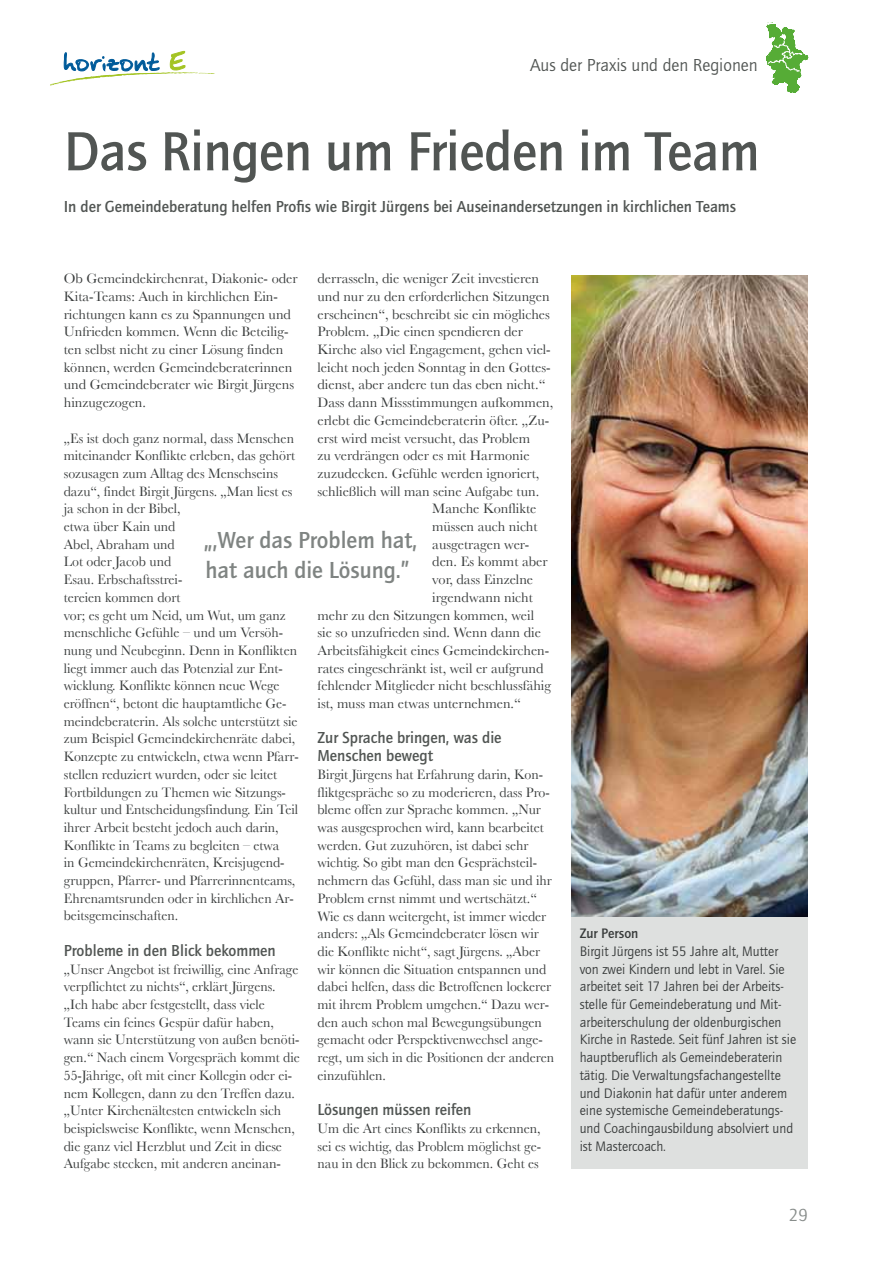
<style>
.page{position:relative;width:893px;height:1263px;background:#fff}
.page>*{position:absolute;margin:0;border:0;box-sizing:border-box;transform-origin:0 0}
.t1{font:500 57px "Quay Sans";letter-spacing:-.005em;color:#515553;scale:.96 1}
.t2{font:500 24px/30px "Quay Sans";color:#7f8482}
.t3{font:18px "Quay Sans";color:#515553}
.t4{font:18px "Quay Sans";color:#888d8b}
.t5{font:500 16.5px/17.2px "Quay Sans";color:#515553}
.t6{font:14.25px/17.7px "Baskerville";color:#383b3b}
.t7{font:14.25px/17.7px "Quay Sans";color:#383b3b}
.t8{font:500 14.25px "Quay Sans";color:#383b3b}
</style>
<div class="page">
<svg style="left:64px;top:52px;width:95px;height:13px"></svg>
<svg style="left:170px;top:51px;width:15px;height:14px"></svg>
<img style="left:50px;top:65px;width:165px;height:21px">
<svg style="left:766px;top:22px;width:43px;height:71px"></svg>
<img style="left:571px;top:276px;width:237px;height:641px">
<div style="left:571px;top:917px;width:237px;height:251px;background:#dee0df"></div>
<p class="t3" style="left:530px;top:55px;width:229px">Aus der Praxis und den Regionen</p>
<h1 class="t1" style="left:64px;top:119px;width:726px">Das Ringen um Frieden im Team</h1>
<p class="t5" style="left:64px;top:198px;width:674px">In der Gemeindeberatung helfen Profis wie Birgit Jürgens bei Auseinandersetzungen in kirchlichen Teams</p>
<p class="t6" style="left:64px;top:270px;width:235px">Ob Gemeindekirchenrat, Diakonie- oder Kita-Teams: Auch in kirchlichen Ein&shy;richtungen kann es zu Spannungen und Unfrieden kommen. Wenn die Beteilig&shy;ten selbst nicht zu einer Lösung finden können, werden Gemeindeberaterinnen und Gemeindeberater wie Birgit Jürgens hinzugezogen.</p>
<p class="t6" style="left:64px;top:429px;width:236px">„Es ist doch ganz normal, dass Menschen miteinander Konflikte erleben, das gehört sozusagen zum Alltag des Menschseins dazu“, findet Birgit Jürgens. „Man liest es ja schon in der Bibel,<br>etwa über Kain und<br>Abel, Abraham und<br>Lot oder Jacob und<br>Esau. Erbschaftsstrei-<br>tereien kommen dort<br>vor; es geht um Neid, um Wut, um ganz menschliche Gefühle – und um Versöh&shy;nung und Neubeginn. Denn in Konflikten liegt immer auch das Potenzial zur Ent&shy;wicklung. Konflikte können neue Wege eröffnen“, betont die hauptamtliche Ge&shy;meindeberaterin. Als solche unterstützt sie zum Beispiel Gemeindekirchenräte dabei, Konzepte zu entwickeln, etwa wenn Pfarr&shy;stellen reduziert wurden, oder sie leitet Fortbildungen zu Themen wie Sitzungs&shy;kultur und Entscheidungsfindung. Ein Teil ihrer Arbeit besteht jedoch auch darin, Konflikte in Teams zu begleiten – etwa<br>in Gemeindekirchenräten, Kreisjugend&shy;gruppen, Pfarrer- und Pfarrerinnenteams, Ehrenamtsrunden oder in kirchlichen Ar&shy;beitsgemeinschaften.</p>
<p class="t5" style="left:64px;top:942px;width:214px">Probleme in den Blick bekommen</p>
<p class="t6" style="left:64px;top:960px;width:238px">„Unser Angebot ist freiwillig, eine Anfrage verpflichtet zu nichts“, erklärt Jürgens. „Ich habe aber festgestellt, dass viele Teams ein feines Gespür dafür haben, wann sie Unterstützung von außen benöti&shy;gen.“ Nach einem Vorgespräch kommt die 55-Jährige, oft mit einer Kollegin oder ei&shy;nem Kollegen, dann zu den Treffen dazu. „Unter Kirchenältesten entwickeln sich beispielsweise Konflikte, wenn Menschen, die ganz viel Herzblut und Zeit in diese Aufgabe stecken, mit anderen aneinan-</p>
<p class="t6" style="left:317px;top:270px;width:223px">derrasseln, die weniger Zeit investieren</p>
<p class="t6" style="left:317px;top:287px;width:234px">und nur zu den erforderlichen Sitzungen</p>
<p class="t6" style="left:317px;top:305px;width:234px">erscheinen“, beschreibt sie ein mögliches</p>
<p class="t6" style="left:317px;top:323px;width:207px">Problem. „Die einen spendieren der</p>
<p class="t6" style="left:317px;top:340px;width:235px">Kirche also viel Engagement, gehen viel-</p>
<p class="t6" style="left:317px;top:358px;width:235px">leicht noch jeden Sonntag in den Gottes-</p>
<p class="t6" style="left:317px;top:376px;width:229px">dienst, aber andere tun das eben nicht.“</p>
<p class="t6" style="left:317px;top:393px;width:237px">Dass dann Missstimmungen aufkommen,</p>
<p class="t6" style="left:317px;top:411px;width:233px">erlebt die Gemeindeberaterin öfter. „Zu-</p>
<p class="t6" style="left:317px;top:429px;width:214px">erst wird meist versucht, das Problem</p>
<p class="t6" style="left:317px;top:447px;width:214px">zu verdrängen oder es mit Harmonie</p>
<p class="t6" style="left:317px;top:464px;width:223px">zuzudecken. Gefühle werden ignoriert,</p>
<p class="t6" style="left:317px;top:482px;width:223px">schließlich will man seine Aufgabe tun.</p>
<p class="t6" style="left:432px;top:500px;width:106px">Manche Konflikte</p>
<p class="t6" style="left:432px;top:517px;width:107px">müssen auch nicht</p>
<p class="t6" style="left:432px;top:535px;width:98px">ausgetragen wer-</p>
<p class="t6" style="left:432px;top:553px;width:117px">den. Es kommt aber</p>
<p class="t6" style="left:432px;top:570px;width:102px">vor, dass Einzelne</p>
<p class="t6" style="left:432px;top:588px;width:102px">irgendwann nicht</p>
<p class="t6" style="left:317px;top:606px;width:218px">mehr zu den Sitzungen kommen, weil</p>
<p class="t6" style="left:317px;top:624px;width:225px">sie so unzufrieden sind. Wenn dann die</p>
<p class="t6" style="left:317px;top:641px;width:233px">Arbeitsfähigkeit eines Gemeindekirchen-</p>
<p class="t6" style="left:317px;top:659px;width:228px">rates eingeschränkt ist, weil er aufgrund</p>
<p class="t6" style="left:317px;top:677px;width:235px">fehlender Mitglieder nicht beschlussfähig</p>
<p class="t6" style="left:317px;top:694px;width:205px">ist, muss man etwas unternehmen.“</p>
<p class="t5" style="left:317px;top:729px;width:186px">Zur Sprache bringen, was die<br>Menschen bewegt</p>
<p class="t6" style="left:317px;top:765px;width:238px">Birgit Jürgens hat Erfahrung darin, Kon&shy;fliktgespräche so zu moderieren, dass Pro&shy;bleme offen zur Sprache kommen. „Nur was ausgesprochen wird, kann bearbeitet werden. Gut zuzuhören, ist dabei sehr wichtig. So gibt man den Gesprächsteil&shy;nehmern das Gefühl, dass man sie und ihr Problem ernst nimmt und wertschätzt.“ Wie es dann weitergeht, ist immer wieder anders: „Als Gemeindeberater lösen wir die Konflikte nicht“, sagt Jürgens. „Aber wir können die Situation entspannen und dabei helfen, dass die Betroffenen lockerer mit ihrem Problem umgehen.“ Dazu wer&shy;den auch schon mal Bewegungsübungen gemacht oder Perspektivenwechsel ange&shy;regt, um sich in die Positionen der anderen einzufühlen.</p>
<p class="t5" style="left:317px;top:1101px;width:156px">Lösungen müssen reifen</p>
<p class="t6" style="left:317px;top:1119px;width:225px;text-align:justify">Um die Art eines Konflikts zu erkennen, sei es wichtig, das Problem möglichst ge&shy;nau in den Blick zu bekommen. Geht es</p>
<h2 class="t2" style="left:204px;top:525px;width:215px">„‚Wer das Problem hat, hat auch die Lösung.”</h2>
<p class="t8" style="left:580px;top:925px;width:60px">Zur Person</p>
<p class="t7" style="left:580px;top:942px;width:218px">Birgit Jürgens ist 55 Jahre alt, Mutter von zwei Kindern und lebt in Varel. Sie arbeitet seit 17 Jahren bei der Arbeits&shy;stelle für Gemeindeberatung und Mit&shy;arbeiterschulung der oldenburgischen Kirche in Rastede. Seit fünf Jahren ist sie hauptberuflich als Gemeindeberaterin tätig. Die Verwaltungsfachangestellte und Diakonin hat dafür unter anderem eine systemische Gemeindeberatungs&shy;und Coachingausbildung absolviert und ist Mastercoach.</p>
<p class="t4" style="left:789px;top:1205px;width:21px">29</p>
</div>
